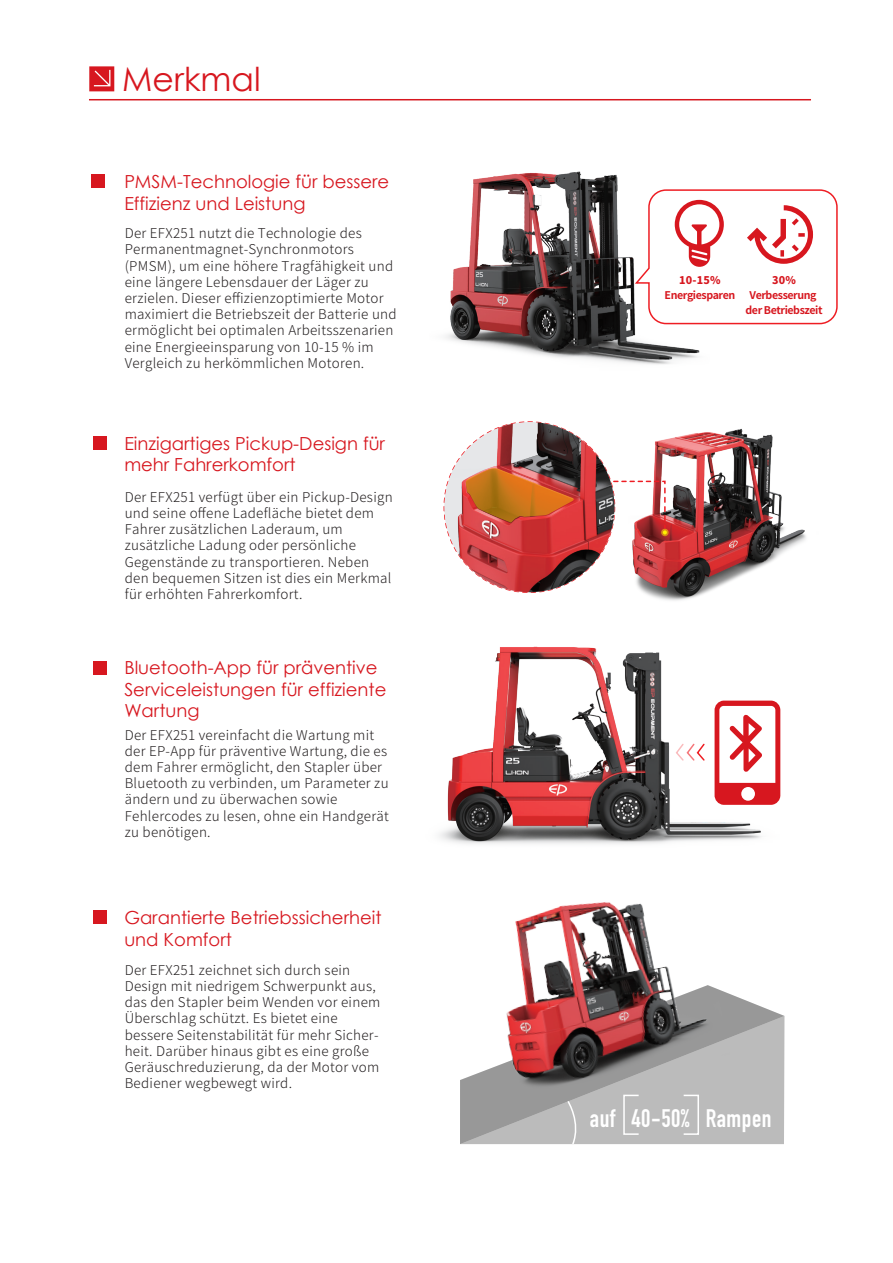
<style>
.page{position:relative;width:893px;height:1263px;background:#fff}
.page>*{position:absolute;margin:0;border:0;box-sizing:border-box;transform-origin:0 0}
.t1{font:33px "Century Gothic";color:#d7171f}
.t2{font:25.05px "DIN Engschrift Std";letter-spacing:.02em;color:#fff}
.t3{font:18px/21.6px "Century Gothic";color:#d7171f}
.t4{font:300 13.5px/16.2px "Source Han Sans CN";letter-spacing:.02em;color:#231f20}
.t5{font:700 10.65px/14.9px "Source Han Sans CN";letter-spacing:-.04em;color:#d7171f;text-align:center}
.t6{font:800 10.65px "Source Han Sans CN";color:#d7171f}
</style>
<div class="page">
<hr style="left:89px;top:99px;width:722px;height:1px;background:#d7171f">
<svg style="left:89px;top:66px;width:25px;height:25px"></svg>
<div style="left:91px;top:174px;width:14px;height:14px;background:#d7171f"></div>
<div style="left:93px;top:436px;width:13px;height:14px;background:#d7171f"></div>
<div style="left:93px;top:910px;width:14px;height:14px;background:#d7171f"></div>
<div style="left:93px;top:661px;width:14px;height:13px;background:#d7171f"></div>
<svg style="left:779px;top:705px;width:2px;height:95px"></svg>
<img style="left:447px;top:646px;width:332px;height:172px">
<img style="left:445px;top:171px;width:255px;height:193px">
<svg style="left:633px;top:189px;width:205px;height:136px"></svg>
<img style="left:632px;top:428px;width:174px;height:173px">
<svg style="left:661px;top:529px;width:8px;height:7px"></svg>
<svg style="left:610px;top:480px;width:57px;height:54px"></svg>
<img style="left:444px;top:422px;width:170px;height:170px;border-radius:85px">
<svg style="left:466px;top:468px;width:108px;height:54px"></svg>
<svg style="left:676px;top:742px;width:30px;height:20px"></svg>
<svg style="left:460px;top:1119px;width:324px;height:25px"></svg>
<div style="left:623px;top:1095px;width:16px;height:40px;border:2px solid #fff"></div>
<div style="left:683px;top:1095px;width:16px;height:40px;border:2px solid #fff"></div>
<img style="left:439px;top:818px;width:346px;height:301px">
<h1 class="t1" style="left:122px;top:56px;width:140px">Merkmal</h1>
<h3 class="t3" style="left:124px;top:171px;width:266px">PMSM-Technologie für bessere<br>Effizienz und Leistung</h3>
<p class="t4" style="left:125px;top:225px;width:273px">Der EFX251 nutzt die Technologie des Permanentmagnet-Synchronmotors (PMSM), um eine höhere Tragfähigkeit und eine längere Lebensdauer der Läger zu erzielen. Dieser effizienzoptimierte Motor maximiert die Betriebszeit der Batterie und ermöglicht bei optimalen Arbeitsszenarien eine Energieeinsparung von 10-15 % im Vergleich zu herkömmlichen Motoren.</p>
<h3 class="t3" style="left:124px;top:432px;width:262px">Einzigartiges Pickup-Design für mehr Fahrerkomfort</h3>
<p class="t4" style="left:125px;top:489px;width:269px">Der EFX251 verfügt über ein Pickup-Design und seine offene Ladefläche bietet dem Fahrer zusätzlichen Laderaum, um zusätzliche Ladung oder persönliche Gegenstände zu transportieren. Neben den bequemen Sitzen ist dies ein Merkmal für erhöhten Fahrerkomfort.</p>
<h3 class="t3" style="left:124px;top:657px;width:264px">Bluetooth-App für präventive<br>Serviceleistungen für effiziente<br>Wartung</h3>
<p class="t4" style="left:125px;top:727px;width:266px">Der EFX251 vereinfacht die Wartung mit der EP-App für präventive Wartung, die es dem Fahrer ermöglicht, den Stapler über Bluetooth zu verbinden, um Parameter zu ändern und zu überwachen sowie Fehlercodes zu lesen, ohne ein Handgerät zu benötigen.</p>
<h3 class="t3" style="left:124px;top:906px;width:259px">Garantierte Betriebssicherheit und Komfort</h3>
<p class="t4" style="left:125px;top:962px;width:257px">Der EFX251 zeichnet sich durch sein Design mit niedrigem Schwerpunkt aus, das den Stapler beim Wenden vor einem Überschlag schützt. Es bietet eine bessere Seitenstabilität für mehr Sicher&shy;heit. Darüber hinaus gibt es eine große Geräuschreduzierung, da der Motor vom Bediener wegbewegt wird.</p>
<p class="t6" style="left:679px;top:274px;width:43px">10-15%</p>
<p class="t5" style="left:665px;top:288px;width:72px">Energiesparen</p>
<p class="t6" style="left:772px;top:274px;width:25px">30%</p>
<p class="t5" style="left:745px;top:288px;width:79px">Verbesserung der Betriebszeit</p>
<h2 class="t2" style="left:590px;top:1104px;width:183px">auf 40-50% Rampen</h2>
</div>
